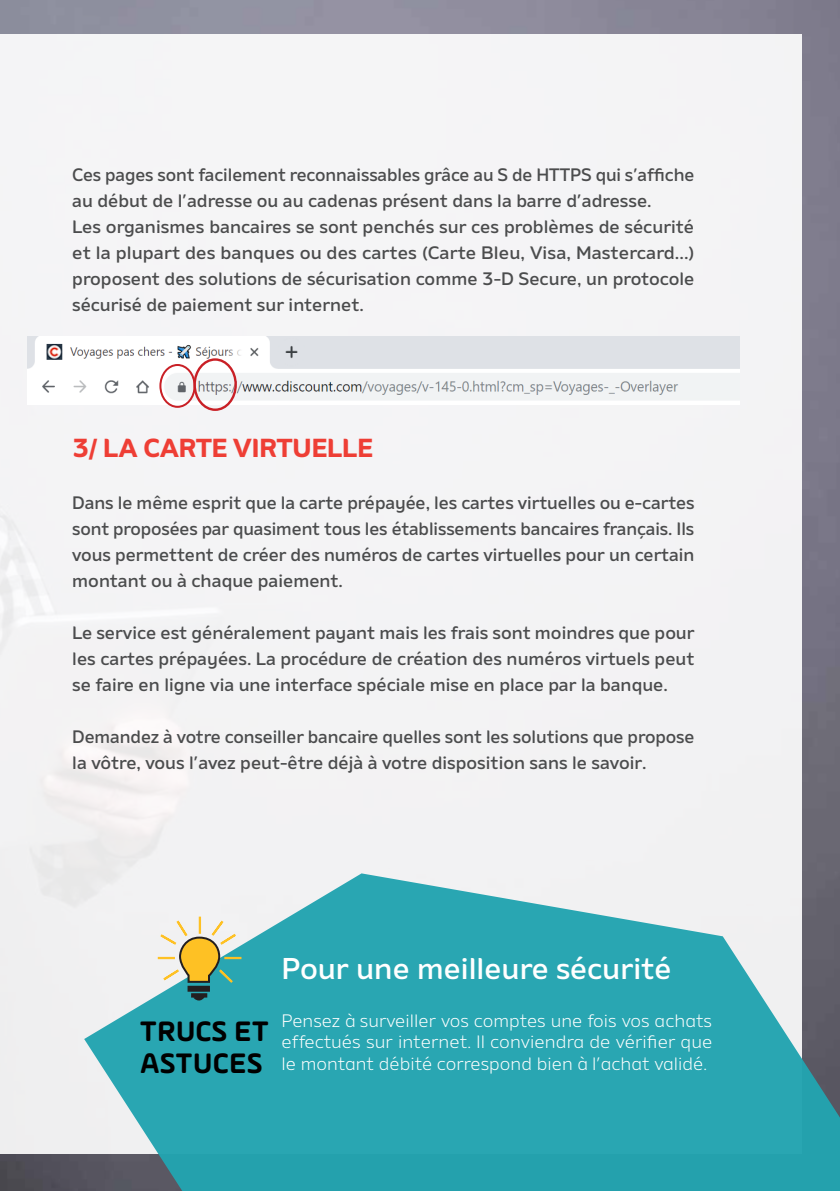
<style>
.page{position:relative;width:840px;height:1191px;background:#fff}
.page>*{position:absolute;margin:0;border:0;box-sizing:border-box;transform-origin:0 0}
.t1{font:500 30px "Amino Alt";color:#fff}
.t2{font:700 30px "Ample Soft";color:#000}
.t3{font:700 26px "Amino";color:#ee3e35}
.t4{font:500 18px/26px "Amino";letter-spacing:-.005em;color:#4b4c4d;text-align:justify}
.t5{font:300 18px/21.6px "Amino Alt";color:#fff;text-align:justify}
</style>
<div class="page">
<img style="left:0;top:0;width:839px;height:1191px">
<div style="left:0;top:35px;width:801px;height:1119px;background:#f4f3f5"></div>
<svg style="left:84px;top:873px;width:755px;height:318px;fill:#29a6b2"></svg>
<img style="left:27px;top:336px;width:711px;height:69px">
<div style="left:159px;top:364px;width:36px;height:44px;border:2px solid #c92026;border-radius:50%"></div>
<div style="left:193px;top:358px;width:44px;height:53px;border:2px solid #c92026;border-radius:50%"></div>
<div style="left:187px;top:985px;width:23px;height:6px;border:2px solid #231f20"></div>
<div style="left:191px;top:993px;width:16px;height:4px;border:2px solid #231f20"></div>
<svg style="left:192px;top:994px;width:14px;height:10px"></svg>
<svg style="left:158px;top:756px;width:83px;height:228px"></svg>
<p class="t4" style="left:72px;top:161px;width:623px">Ces pages sont facilement reconnaissables grâce au S de HTTPS qui s’affiche au début de l’adresse ou au cadenas présent dans la barre d’adresse.</p>
<p class="t4" style="left:72px;top:213px;width:623px">Les organismes bancaires se sont penchés sur ces problèmes de sécurité et la plupart des banques ou des cartes (Carte Bleu, Visa, Mastercard...) proposent des solutions de sécurisation comme 3-D Secure, un protocole sécurisé de paiement sur internet.</p>
<p class="t3" style="left:72px;top:431px;width:302px">3/ LA CARTE VIRTUELLE</p>
<p class="t4" style="left:72px;top:489px;width:623px">Dans le même esprit que la carte prépayée, les cartes virtuelles ou e-cartes sont proposées par quasiment tous les établissements bancaires français. Ils vous permettent de créer des numéros de cartes virtuelles pour un certain montant ou à chaque paiement.</p>
<p class="t4" style="left:72px;top:619px;width:623px">Le service est généralement payant mais les frais sont moindres que pour les cartes prépayées. La procédure de création des numéros virtuels peut se faire en ligne via une interface spéciale mise en place par la banque.</p>
<p class="t4" style="left:72px;top:723px;width:623px">Demandez à votre conseiller bancaire quelles sont les solutions que propose la vôtre, vous l’avez peut-être déjà à votre disposition sans le savoir.</p>
<p class="t2" style="left:140px;top:1013px;width:130px">TRUCS ET</p>
<p class="t2" style="left:140px;top:1045px;width:124px">ASTUCES</p>
<p class="t1" style="left:281px;top:950px;width:391px">Pour une meilleure sécurité</p>
<p class="t5" style="left:281px;top:1009px;width:432px">Pensez à surveiller vos comptes une fois vos achats effectués sur internet. Il conviendra de vérifier que le montant débité correspond bien à l’achat validé.</p>
</div>
